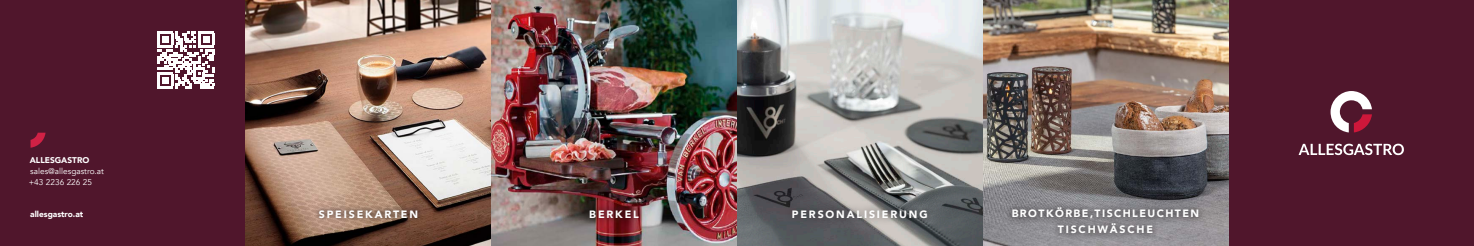
<style>
.page{position:relative;width:1474px;height:246px;background:#fff}
.page>*{position:absolute;margin:0;border:0;box-sizing:border-box;transform-origin:0 0}
.t1{font:900 10.59px "Avenir";letter-spacing:.175em;color:#fff}
.t2{font:900 10.59px/15.9px "Avenir";letter-spacing:.135em;color:#fff;text-align:center}
.t3{font:8.31px/11.4px "Avenir";color:#fff}
.t4{font:900 8.31px "Avenir";color:#fff}
</style>
<div class="page">
<div style="left:0;top:0;width:1473px;height:246px;background:#50162c"></div>
<img style="left:246px;top:0;width:982px;height:246px">
<div style="left:314px;top:204px;width:109px;height:19px;background:#231f20;opacity:.75"></div>
<div style="left:581px;top:202px;width:65px;height:23px;background:#231f20;opacity:.75"></div>
<div style="left:784px;top:202px;width:150px;height:23px;background:#231f20;opacity:.52"></div>
<div style="left:1004px;top:199px;width:202px;height:42px;background:#231f20;opacity:.75"></div>
<svg style="left:1330px;top:91px;width:41px;height:41px"></svg>
<svg style="left:1298px;top:143px;width:105px;height:12px"></svg>
<svg style="left:31px;top:132px;width:15px;height:15px"></svg>
<svg style="left:157px;top:31px;width:57px;height:57px"></svg>
<div style="left:162px;top:77px;width:7px;height:7px;background:#fff"></div>
<p class="t4" style="left:30px;top:153px;width:61px">ALLESGASTRO</p>
<p class="t3" style="left:29px;top:165px;width:77px">sales@allesgastro.at +43 2236 226 25</p>
<p class="t4" style="left:30px;top:206px;width:54px">allesgastro.at</p>
<p class="t1" style="left:319px;top:204px;width:101px">SPEISEKARTEN</p>
<p class="t1" style="left:589px;top:204px;width:51px">BERKEL</p>
<p class="t1" style="left:792px;top:204px;width:137px">PERSONALISIERUNG</p>
<p class="t2" style="left:1011px;top:205px;width:189px">BROTKÖRBE,TISCHLEUCHTEN<br>TISCHWÄSCHE</p>
</div>
